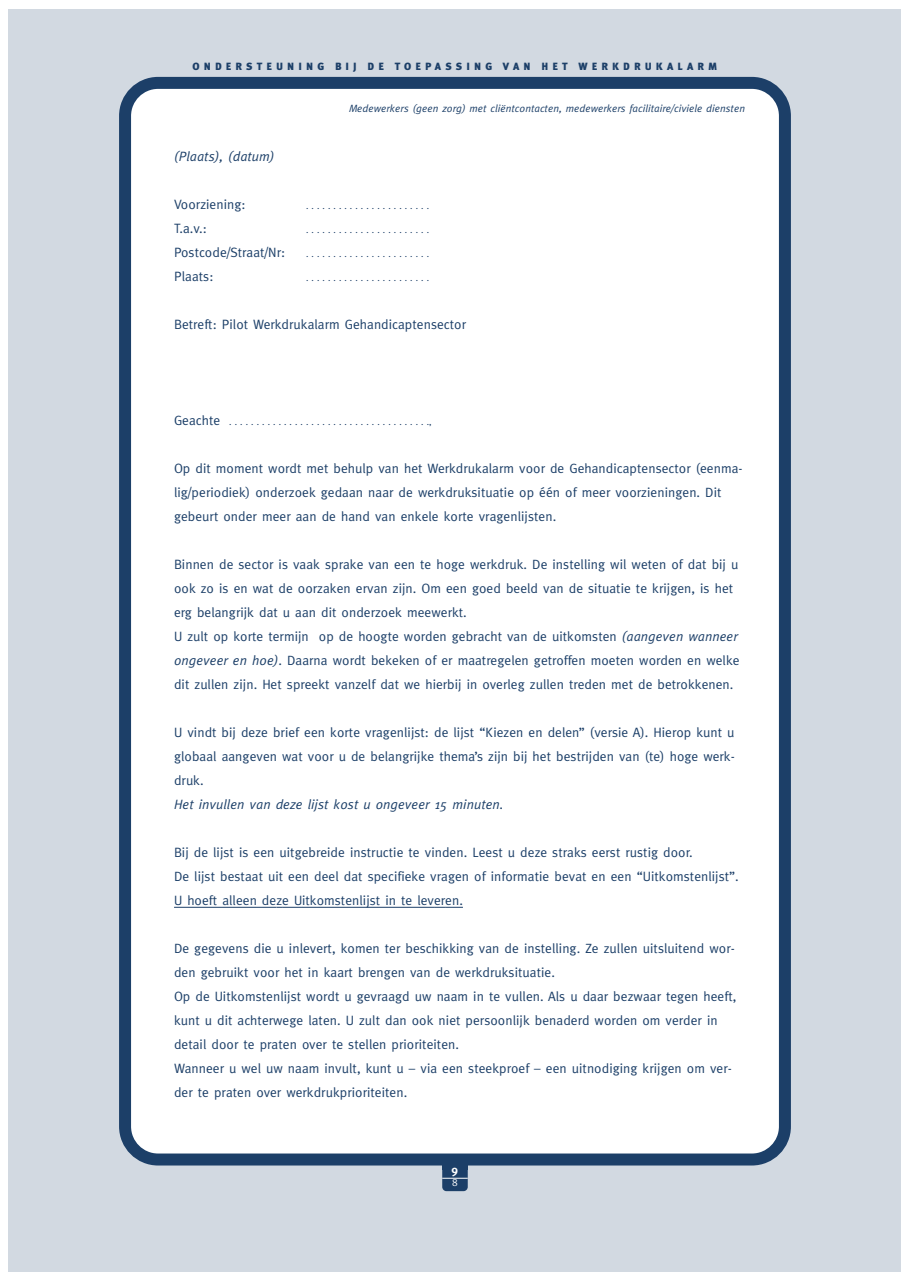
<style>
.page{position:relative;width:910px;height:1280px;background:#fff}
.page>*{position:absolute;margin:0;border:0;box-sizing:border-box;transform-origin:0 0}
.t1{font:13.5px/24px "Meta";letter-spacing:.005em;color:#1c3f68}
.t2{font:italic 13.5px "Meta";letter-spacing:.005em;color:#1c3f68}
.t3{font:700 12px "Meta Plus";color:#fff}
.t4{font:italic 10.5px "Meta";letter-spacing:.005em;color:#1c3f68}
.t5{font:900 10.5px "Meta Plus";letter-spacing:.39em;color:#1c3f68}
.t6{font:10.5px "Meta Plus Normal";color:#fff}
.t7{font:9px "Meta";color:#1c3f68}
.s1{font-size:13.5px}
.s2{font-style:italic}
</style>
<div class="page">
<div style="left:9px;top:9px;width:892px;height:1262px;background:#d2d9e1"></div>
<div style="left:442px;top:1166px;width:26px;height:25px;background:#1c3f68;border-radius:4px"></div>
<div style="left:442px;top:1164px;width:26px;height:5px;background:#1c3f68"></div>
<svg style="left:442px;top:1178px;width:26px;height:1px"></svg>
<div style="left:119px;top:77px;width:672px;height:1088px;background:#fff"></div>
<hr style="left:174px;top:907px;width:102px;height:1px;background:#1c3f68">
<svg style="left:276px;top:907px;width:26px;height:1px"></svg>
<hr style="left:302px;top:907px;width:132px;height:1px;background:#1c3f68">
<svg style="left:434px;top:907px;width:29px;height:1px"></svg>
<p class="t5" style="left:193px;top:62px;width:526px">ONDERSTEUNING BIJ DE TOEPASSING VAN HET WERKDRUKALARM</p>
<p class="t4" style="left:349px;top:104px;width:397px">Medewerkers (geen zorg) met cliëntcontacten, medewerkers facilitaire/civiele diensten</p>
<p class="t2" style="left:174px;top:151px;width:102px">(Plaats), (datum)</p>
<p class="t1" style="left:174px;top:194px;width:73px">Voorziening:</p>
<p class="t7" style="left:306px;top:203px;width:125px">. . . . . . . . . . . . . . . . . . . . . . .</p>
<p class="t1" style="left:174px;top:218px;width:34px">T.a.v.:</p>
<p class="t7" style="left:306px;top:227px;width:125px">. . . . . . . . . . . . . . . . . . . . . . .</p>
<p class="t1" style="left:174px;top:242px;width:113px">Postcode/Straat/Nr:</p>
<p class="t7" style="left:306px;top:251px;width:125px">. . . . . . . . . . . . . . . . . . . . . . .</p>
<p class="t1" style="left:174px;top:266px;width:41px">Plaats:</p>
<p class="t7" style="left:306px;top:275px;width:125px">. . . . . . . . . . . . . . . . . . . . . . .</p>
<p class="t1" style="left:174px;top:314px;width:294px">Betreft: Pilot Werkdrukalarm Gehandicaptensector</p>
<p class="t7" style="left:174px;top:419px;width:259px"><span class="s1">Geachte</span> . . . . . . . . . . . . . . . . . . . . . . . . . . . . . . . . . . . . .,</p>
<p class="t1" style="left:174px;top:458px;width:570px">Op dit moment wordt met behulp van het Werkdrukalarm voor de Gehandicaptensector (eenma&shy;lig/periodiek) onderzoek gedaan naar de werkdruksituatie op één of meer voorzieningen. Dit gebeurt onder meer aan de hand van enkele korte vragenlijsten.</p>
<p class="t1" style="left:174px;top:554px;width:567px">Binnen de sector is vaak sprake van een te hoge werkdruk. De instelling wil weten of dat bij u ook zo is en wat de oorzaken ervan zijn. Om een goed beeld van de situatie te krijgen, is het erg belangrijk dat u aan dit onderzoek meewerkt.<br>U zult op korte termijn op de hoogte worden gebracht van de uitkomsten <span class="s2">(aangeven wanneer ongeveer en hoe)</span>. Daarna wordt bekeken of er maatregelen getroffen moeten worden en welke dit zullen zijn. Het spreekt vanzelf dat we hierbij in overleg zullen treden met de betrokkenen.</p>
<p class="t1" style="left:174px;top:722px;width:562px;text-align:justify">U vindt bij deze brief een korte vragenlijst: de lijst “Kiezen en delen” (versie A). Hierop kunt u globaal aangeven wat voor u de belangrijke thema’s zijn bij het bestrijden van (te) hoge werk&shy;druk.</p>
<p class="t2" style="left:174px;top:799px;width:331px">Het invullen van deze lijst kost u ongeveer 15 minuten.</p>
<p class="t1" style="left:174px;top:842px;width:566px">Bij de lijst is een uitgebreide instructie te vinden. Leest u deze straks eerst rustig door.<br>De lijst bestaat uit een deel dat specifieke vragen of informatie bevat en een “Uitkomstenlijst”.<br>U hoeft alleen deze Uitkomstenlijst in te leveren.</p>
<p class="t1" style="left:174px;top:938px;width:564px">De gegevens die u inlevert, komen ter beschikking van de instelling. Ze zullen uitsluitend wor&shy;den gebruikt voor het in kaart brengen van de werkdruksituatie.<br>Op de Uitkomstenlijst wordt u gevraagd uw naam in te vullen. Als u daar bezwaar tegen heeft, kunt u dit achterwege laten. U zult dan ook niet persoonlijk benaderd worden om verder in detail door te praten over te stellen prioriteiten.<br>Wanneer u wel uw naam invult, kunt u – via een steekproef – een uitnodiging krijgen om ver&shy;der te praten over werkdrukprioriteiten.</p>
<p class="t3" style="left:452px;top:1165px;width:8px">9</p>
<p class="t6" style="left:452px;top:1176px;width:7px">8</p>
</div>
